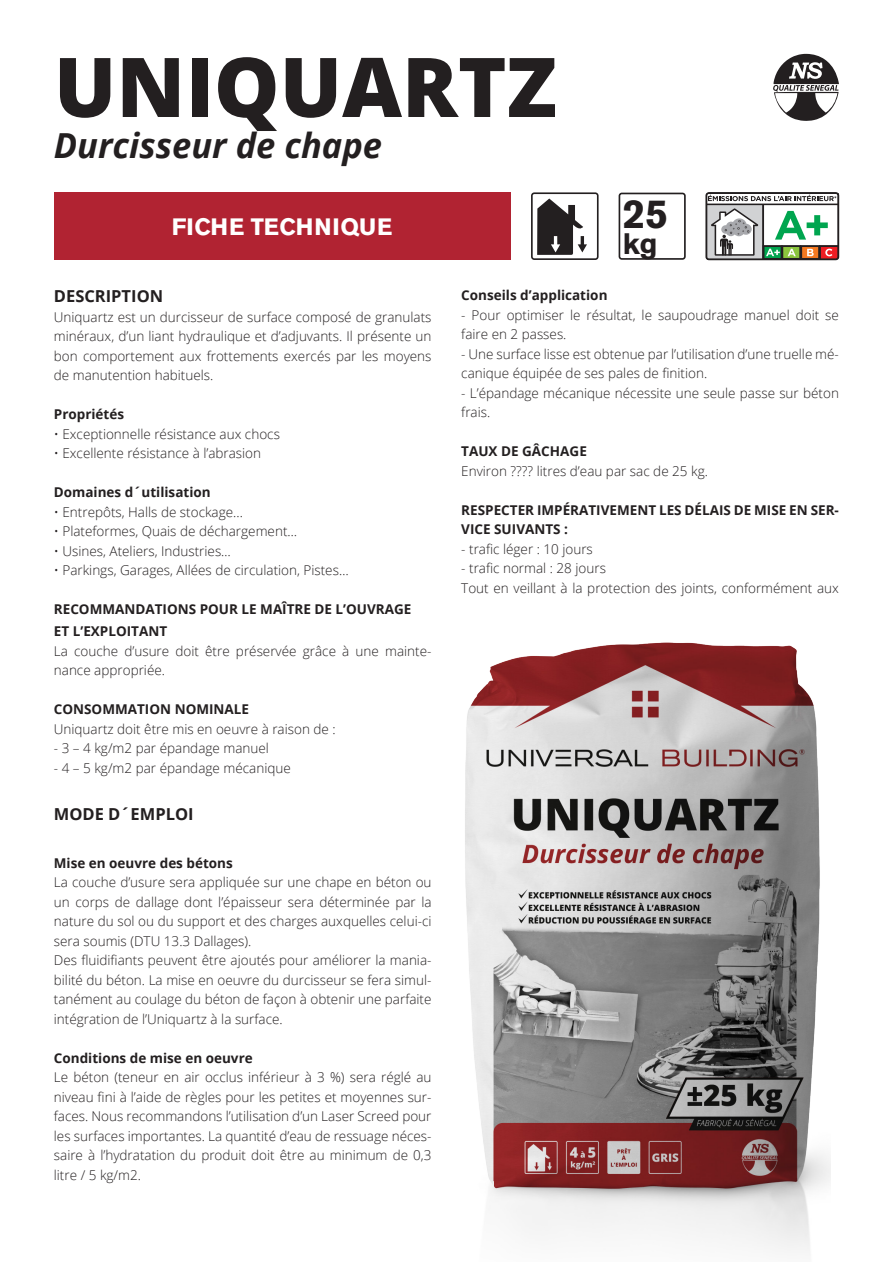
<style>
.page{position:relative;width:893px;height:1263px;background:#fff}
.page>*{position:absolute;margin:0;border:0;box-sizing:border-box;transform-origin:0 0}
.t1{font:800 82.5px "Open Sans";color:#231f20}
.t2{font:700 40.35px "Akzidenz Grotesk BE";color:#231f20}
.t3{font:italic 700 34.5px "Open Sans";color:#231f20}
.t4{font:700 29.4px "Akzidenz Grotesk BE";color:#231f20}
.t5{font:700 23.55px "Akzidenz Grotesk BE";letter-spacing:.02em;color:#fff}
.t6{font:700 16.5px "Open Sans";color:#231f20}
.t7{font:300 13.5px/19.5px "Open Sans";color:#231f20;text-align:justify}
.t8{font:700 13.5px/19.5px "Open Sans";color:#231f20}
</style>
<div class="page">
<div style="left:54px;top:192px;width:456px;height:68px;background:#b12332"></div>
<svg style="left:705px;top:192px;width:135px;height:69px"></svg>
<svg style="left:619px;top:193px;width:67px;height:67px"></svg>
<img style="left:465px;top:642px;width:366px;height:609px">
<svg style="left:531px;top:192px;width:68px;height:68px"></svg>
<svg style="left:773px;top:54px;width:66px;height:67px"></svg>
<p class="t1" style="left:54px;top:24px;width:505px">UNIQUARTZ</p>
<p class="t3" style="left:54px;top:122px;width:330px">Durcisseur de chape</p>
<p class="t5" style="left:172px;top:213px;width:222px">FICHE TECHNIQUE</p>
<p class="t2" style="left:623px;top:191px;width:47px">25</p>
<p class="t4" style="left:623px;top:227px;width:36px">kg</p>
<p class="t6" style="left:54px;top:285px;width:111px">DESCRIPTION</p>
<p class="t7" style="left:54px;top:307px;width:379px">Uniquartz est un durcisseur de surface composé de granulats minéraux, d’un liant hydraulique et d’adjuvants. Il présente un bon comportement aux frottements exercés par les moyens de manutention habituels.</p>
<p class="t8" style="left:54px;top:404px;width:72px">Propriétés</p>
<p class="t7" style="left:54px;top:424px;width:228px">• Exceptionnelle résistance aux chocs</p>
<p class="t7" style="left:54px;top:443px;width:209px">• Excellente résistance à l’abrasion</p>
<p class="t8" style="left:54px;top:482px;width:158px">Domaines d´utilisation</p>
<p class="t7" style="left:54px;top:502px;width:191px">• Entrepôts, Halls de stockage...</p>
<p class="t7" style="left:54px;top:521px;width:245px">• Plateformes, Quais de déchargement…</p>
<p class="t7" style="left:54px;top:541px;width:179px">• Usines, Ateliers, Industries…</p>
<p class="t7" style="left:54px;top:560px;width:296px">• Parkings, Garages, Allées de circulation, Pistes…</p>
<p class="t8" style="left:54px;top:599px;width:359px">RECOMMANDATIONS POUR LE MAÎTRE DE L’OUVRAGE</p>
<p class="t8" style="left:54px;top:621px;width:115px">ET L’EXPLOITANT</p>
<p class="t7" style="left:54px;top:640px;width:379px">La couche d’usure doit être préservée grâce à une mainte&shy;nance appropriée.</p>
<p class="t8" style="left:54px;top:699px;width:197px">CONSOMMATION NOMINALE</p>
<p class="t7" style="left:54px;top:718px;width:283px">Uniquartz doit être mis en oeuvre à raison de :</p>
<p class="t7" style="left:54px;top:738px;width:217px">- 3 – 4 kg/m2 par épandage manuel</p>
<p class="t7" style="left:54px;top:757px;width:238px">- 4 – 5 kg/m2 par épandage mécanique</p>
<p class="t6" style="left:54px;top:802px;width:141px">MODE D´EMPLOI</p>
<p class="t8" style="left:54px;top:853px;width:180px">Mise en oeuvre des bétons</p>
<p class="t7" style="left:54px;top:872px;width:379px">La couche d’usure sera appliquée sur une chape en béton ou un corps de dallage dont l’épaisseur sera déterminée par la nature du sol ou du support et des charges auxquelles celui-ci sera soumis (DTU 13.3 Dallages).</p>
<p class="t7" style="left:54px;top:950px;width:379px">Des fluidifiants peuvent être ajoutés pour améliorer la mania&shy;bilité du béton. La mise en oeuvre du durcisseur se fera simul&shy;tanément au coulage du béton de façon à obtenir une parfaite intégration de l’Uniquartz à la surface.</p>
<p class="t8" style="left:54px;top:1048px;width:200px">Conditions de mise en oeuvre</p>
<p class="t7" style="left:54px;top:1067px;width:379px">Le béton (teneur en air occlus inférieur à 3 %) sera réglé au niveau fini à l’aide de règles pour les petites et moyennes sur&shy;faces. Nous recommandons l’utilisation d’un Laser Screed pour les surfaces importantes. La quantité d’eau de ressuage néces&shy;saire à l’hydratation du produit doit être au minimum de 0,3 litre / 5 kg/m2.</p>
<p class="t8" style="left:461px;top:285px;width:148px">Conseils d’application</p>
<p class="t7" style="left:461px;top:305px;width:379px">- Pour optimiser le résultat, le saupoudrage manuel doit se faire en 2 passes.</p>
<p class="t7" style="left:461px;top:344px;width:379px">- Une surface lisse est obtenue par l’utilisation d’une truelle mé&shy;canique équipée de ses pales de finition.</p>
<p class="t7" style="left:461px;top:383px;width:379px">- L’épandage mécanique nécessite une seule passe sur béton frais.</p>
<p class="t8" style="left:461px;top:441px;width:127px">TAUX DE GÂCHAGE</p>
<p class="t7" style="left:461px;top:461px;width:248px">Environ ???? litres d’eau par sac de 25 kg.</p>
<p class="t8" style="left:461px;top:500px;width:379px">RESPECTER IMPÉRATIVEMENT LES DÉLAIS DE MISE EN SER-<br>VICE SUIVANTS :</p>
<p class="t7" style="left:461px;top:539px;width:133px">- trafic léger : 10 jours</p>
<p class="t7" style="left:461px;top:558px;width:146px">- trafic normal : 28 jours</p>
<p class="t7" style="left:461px;top:578px;width:379px">Tout en veillant à la protection des joints, conformément aux</p>
</div>
